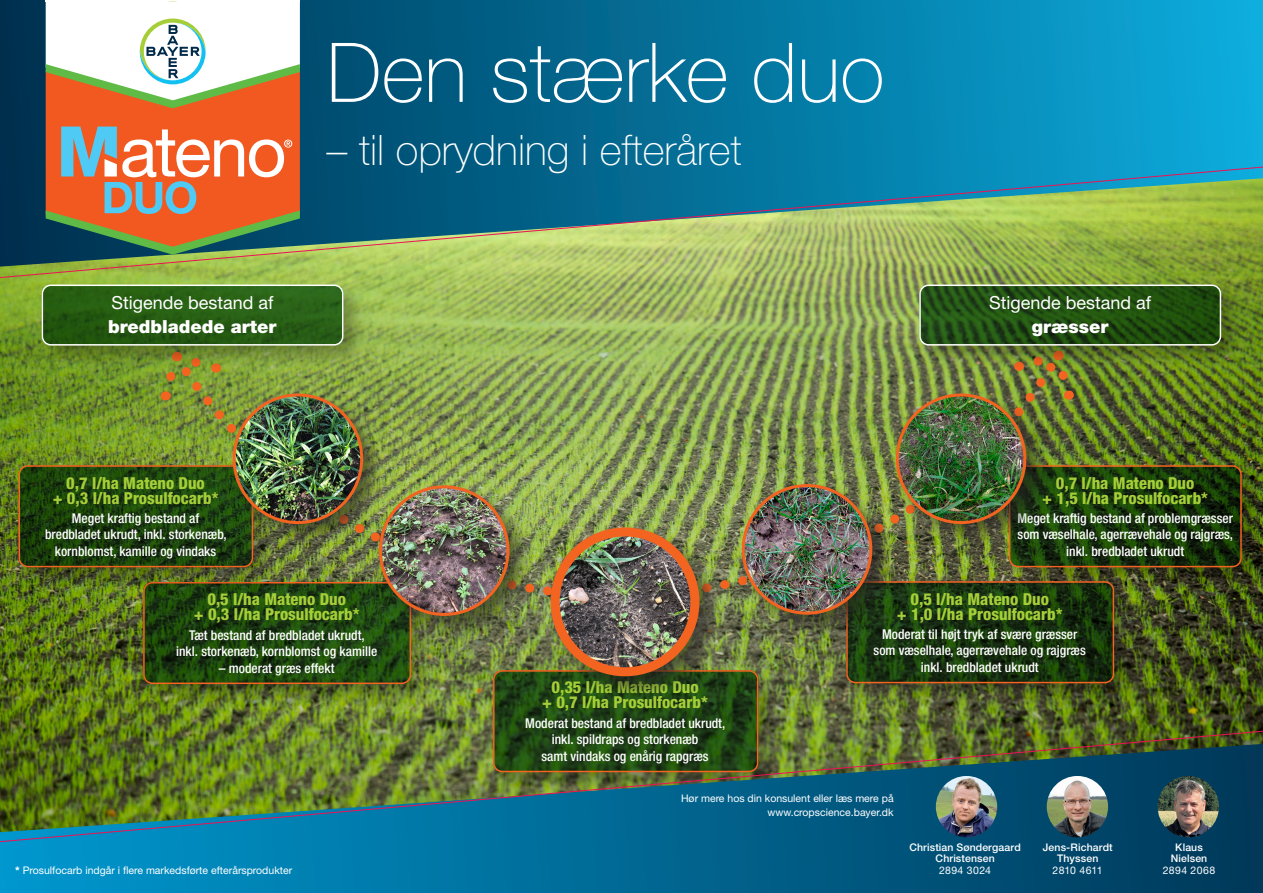
<style>
.page{position:relative;width:1263px;height:893px;background:#fff}
.page>*{position:absolute;margin:0;border:0;box-sizing:border-box;transform-origin:0 0}
.t1{font:100 82.5px "Helvetica Neue LT Std";color:#fff}
.t2{font:100 42px "Helvetica Neue LT Std";color:#fff}
.t3{font:18px/24px "Helvetica Neue LT Std";color:#fff}
.t4{font:800 condensed 16.5px/15px "Helvetica Neue LT Std";color:#a6ce39;text-align:center}
.t5{font:500 condensed 13.5px/16.5px "Helvetica Neue LT Std";color:#fff;text-align:center}
.t6{font:10.5px "Helvetica Neue LT Std";color:#fff}
.t7{font:500 10.5px "Helvetica Neue LT Std";letter-spacing:.01em;color:#fff}
.t8{font:10.5px "Helvetica Neue LT Std";letter-spacing:.04em;color:#fff}
.s1{font-weight:900}
.s2{font-weight:800}
</style>
<div class="page">
<img style="left:0;top:284px;width:1263px;height:436px">
<img style="left:174px;top:359px;width:442px;height:245px">
<img style="left:625px;top:351px;width:441px;height:253px">
<svg style="left:157px;top:369px;width:50px;height:31px;background:#8d9130"></svg>
<svg style="left:1017px;top:369px;width:57px;height:31px"></svg>
<div style="left:1006px;top:462px;width:257px;height:130px;background:#231f20;opacity:.4"></div>
<svg style="left:1010px;top:466px;width:232px;height:101px;background:#173609"></svg>
<div style="left:139px;top:578px;width:296px;height:131px;background:#231f20;opacity:.4"></div>
<svg style="left:143px;top:582px;width:267px;height:102px;background:#1d430e"></svg>
<div style="left:143px;top:582px;width:268px;height:102px;border:2px solid #f36421;border-radius:9px"></div>
<div style="left:16px;top:462px;width:262px;height:130px;background:#231f20;opacity:.4"></div>
<svg style="left:20px;top:466px;width:233px;height:101px;background:#1b3f0c"></svg>
<div style="left:19px;top:465px;width:234px;height:102px;border:2px solid #f36421;border-radius:9px"></div>
<div style="left:842px;top:578px;width:297px;height:129px;background:#231f20;opacity:.4"></div>
<svg style="left:846px;top:582px;width:268px;height:100px;background:#18350e"></svg>
<div style="left:846px;top:581px;width:268px;height:102px;border:2px solid #f36421;border-radius:9px"></div>
<div style="left:489px;top:667px;width:294px;height:129px;background:#231f20;opacity:.4"></div>
<svg style="left:493px;top:670px;width:265px;height:101px;background:#254613"></svg>
<div style="left:1009px;top:465px;width:233px;height:102px;border:2px solid #f36421;border-radius:9px"></div>
<div style="left:38px;top:281px;width:330px;height:88px;background:#231f20;opacity:.4"></div>
<div style="left:42px;top:285px;width:301px;height:60px;background:linear-gradient(to bottom,#2c6717,#225410);border-radius:9px"></div>
<div style="left:42px;top:285px;width:301px;height:61px;border:2px solid #fff;border-radius:9px"></div>
<div style="left:915px;top:281px;width:331px;height:88px;background:#231f20;opacity:.4"></div>
<svg style="left:919px;top:285px;width:302px;height:60px;background:#204d11"></svg>
<div style="left:919px;top:285px;width:302px;height:61px;border:2px solid #fff;border-radius:9px"></div>
<div style="left:547px;top:524px;width:177px;height:177px;background:#231f20;opacity:.6"></div>
<img style="left:555px;top:536px;width:140px;height:133px">
<div style="left:551px;top:527px;width:148px;height:149px;border:9px solid #f36421;border-radius:50%"></div>
<div style="left:738px;top:481px;width:159px;height:158px;background:#231f20;opacity:.6"></div>
<img style="left:743px;top:486px;width:128px;height:127px;border-radius:64px">
<div style="left:742px;top:484px;width:130px;height:131px;border:3px solid #f36421;border-radius:50%"></div>
<div style="left:376px;top:482px;width:158px;height:158px;background:#231f20;opacity:.6"></div>
<img style="left:380px;top:487px;width:128px;height:127px;border-radius:64px">
<div style="left:379px;top:485px;width:130px;height:131px;border:3px solid #f36421;border-radius:50%"></div>
<div style="left:229px;top:390px;width:159px;height:158px;background:#231f20;opacity:.6"></div>
<img style="left:234px;top:395px;width:128px;height:128px;border-radius:64px">
<div style="left:233px;top:393px;width:130px;height:131px;border:3px solid #f36421;border-radius:50%"></div>
<div style="left:892px;top:390px;width:159px;height:158px;background:#231f20;opacity:.6"></div>
<img style="left:897px;top:395px;width:128px;height:128px;border-radius:64px">
<div style="left:896px;top:393px;width:130px;height:131px;border:3px solid #f36421;border-radius:50%"></div>
<svg style="left:0;top:0;width:1263px;height:156px;background:#0577a0"></svg>
<svg style="left:0;top:848px;width:1263px;height:45px;background:#006893"></svg>
<img style="left:0;top:156px;width:1263px;height:128px">
<img style="left:0;top:720px;width:1263px;height:128px">
<img style="left:1157px;top:776px;width:62px;height:61px;border-radius:31px">
<img style="left:1047px;top:776px;width:61px;height:61px;border-radius:31px">
<img style="left:936px;top:776px;width:61px;height:61px;border-radius:31px">
<div style="left:46px;top:108px;width:254px;height:19px;background:#f15921"></div>
<svg style="left:46px;top:127px;width:254px;height:128px;background:#b97855"></svg>
<svg style="left:46px;top:1px;width:254px;height:107px"></svg>
<hr style="left:46px;top:0;width:254px;height:1px;background:#fff">
<p class="t1" style="left:327px;top:25px;width:559px">Den stærke duo</p>
<p class="t2" style="left:327px;top:126px;width:416px">– til oprydning i efteråret</p>
<p class="t3" style="left:108px;top:291px;width:170px">Stigende bestand af <span class="s1">bredbladede arter</span></p>
<p class="t3" style="left:989px;top:291px;width:164px;text-align:center">Stigende bestand af <span class="s1">græsser</span></p>
<p class="t4" style="left:66px;top:475px;width:140px">0,7 l/ha Mateno Duo</p>
<p class="t4" style="left:53px;top:490px;width:167px">+ 0,3 l/ha Prosulfocarb*</p>
<p class="t5" style="left:45px;top:510px;width:183px">Meget kraftig bestand af bredbladet ukrudt, inkl. storkenæb, kornblomst, kamille og vindaks</p>
<p class="t4" style="left:194px;top:592px;width:167px">0,5 l/ha Mateno Duo<br>+ 0,3 l/ha Prosulfocarb*</p>
<p class="t5" style="left:176px;top:626px;width:203px">Tæt bestand af bredbladet ukrudt,<br>inkl. storkenæb, kornblomst og kamille</p>
<p class="t5" style="left:219px;top:659px;width:117px">– moderat græs effekt</p>
<p class="t6" style="left:15px;top:864px;width:279px"><span class="s2">*</span> Prosulfocarb indgår i flere markedsførte efterårsprodukter</p>
<p class="t4" style="left:1042px;top:475px;width:167px">0,7 l/ha Mateno Duo<br>+ 1,5 l/ha Prosulfocarb*</p>
<p class="t5" style="left:1017px;top:510px;width:217px">Meget kraftig bestand af problemgræsser som væselhale, agerrævehale og rajgræs, inkl. bredbladet ukrudt</p>
<p class="t4" style="left:542px;top:680px;width:167px">0,35 l/ha Mateno Duo<br>+ 0,7 l/ha Prosulfocarb*</p>
<p class="t5" style="left:525px;top:714px;width:201px">Moderat bestand af bredbladet ukrudt, inkl. spildraps og storkenæb<br>samt vindaks og enårig rapgræs</p>
<p class="t4" style="left:897px;top:591px;width:167px">0,5 l/ha Mateno Duo<br>+ 1,0 l/ha Prosulfocarb*</p>
<p class="t5" style="left:874px;top:626px;width:214px">Moderat til højt tryk af svære græsser som væselhale, agerrævehale og rajgræs inkl. bredbladet ukrudt</p>
<p class="t6" style="left:681px;top:792px;width:214px">Hør mere hos din konsulent eller læs mere på</p>
<p class="t6" style="left:767px;top:806px;width:128px">www.cropscience.bayer.dk</p>
<p class="t7" style="left:909px;top:841px;width:113px">Christian Søndergaard</p>
<p class="t7" style="left:1043px;top:841px;width:71px">Jens-Richardt</p>
<p class="t7" style="left:1175px;top:841px;width:29px">Klaus</p>
<p class="t7" style="left:936px;top:851px;width:61px">Christensen</p>
<p class="t7" style="left:1057px;top:851px;width:43px">Thyssen</p>
<p class="t7" style="left:1171px;top:851px;width:38px">Nielsen</p>
<p class="t8" style="left:939px;top:863px;width:53px">2894 3024</p>
<p class="t6" style="left:1053px;top:863px;width:52px">2810 4611</p>
<p class="t8" style="left:1163px;top:863px;width:54px">2894 2068</p>
</div>
